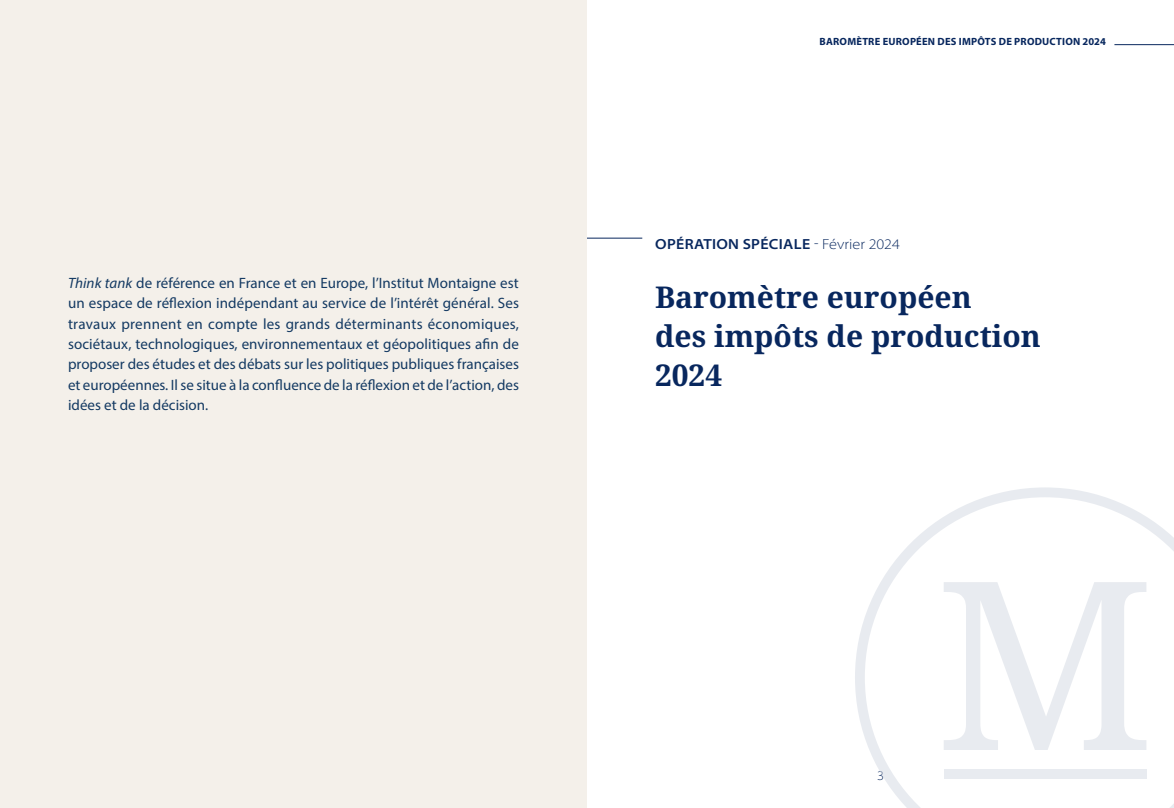
<style>
.page{position:relative;width:1174px;height:808px;background:#fff}
.page>*{position:absolute;margin:0;border:0;box-sizing:border-box;transform-origin:0 0}
.t1{font:700 30px/39px "Noto Serif";color:#08275e}
.t2{font:15px/20.4px "Myriad Pro";color:#133962;text-align:justify}
.t3{font:600 semi-expanded 14.7px "Myriad Pro";letter-spacing:.02em;color:#08275e}
.t4{font:300 semi-expanded 13.2px "Myriad Pro";color:#08275e}
.t5{font:700 10.5px "Myriad Pro";letter-spacing:.02em;color:#08275e}
.s1{font-style:italic}
.s2{font-weight:300}
</style>
<div class="page">
<div style="left:0;top:0;width:587px;height:808px;background:#f4f0ea"></div>
<hr style="left:1114px;top:44px;width:60px;height:1px;background:#08275e">
<svg style="left:855px;top:487px;width:319px;height:321px"></svg>
<svg style="left:943px;top:582px;width:203px;height:168px"></svg>
<div style="left:943px;top:769px;width:203px;height:10px;background:#e8ebf0"></div>
<hr style="left:587px;top:238px;width:55px;height:1px;background:#08275e">
<p class="t2" style="left:68px;top:272px;width:452px"><span class="s1">Think tank</span> de référence en France et en Europe, l’Institut Montaigne est un espace de réflexion indépendant au service de l’intérêt général. Ses travaux prennent en compte les grands déterminants économiques, sociétaux, technologiques, environnementaux et géopolitiques afin de proposer des études et des débats sur les politiques publiques françaises et européennes. Il se situe à la confluence de la réflexion et de l’action, des idées et de la décision.</p>
<p class="t5" style="left:819px;top:34px;width:288px">BAROMÈTRE EUROPÉEN DES IMPÔTS DE PRODUCTION 2024</p>
<p class="t3" style="left:655px;top:235px;width:246px">OPÉRATION SPÉCIALE <span class="s2">- Février 2024</span></p>
<h1 class="t1" style="left:655px;top:279px;width:387px">Baromètre européen<br>des impôts de production<br>2024</h1>
<p class="t4" style="left:877px;top:767px;width:8px">3</p>
</div>
